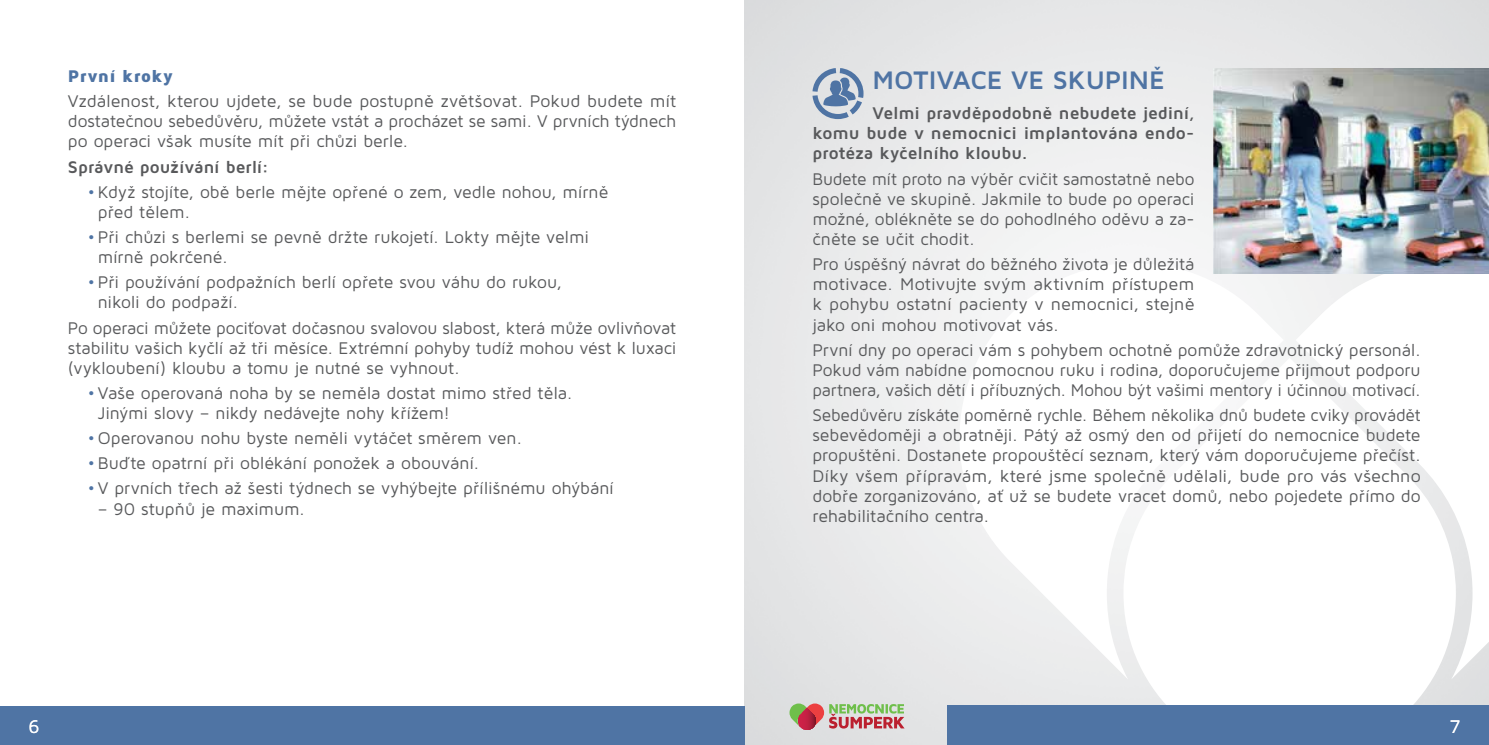
<style>
.page{position:relative;width:1489px;height:745px;background:#fff}
.page>*{position:absolute;margin:0;border:0;box-sizing:border-box;transform-origin:0 0}
.t1{font:700 26.25px "Maven Pro";letter-spacing:-.005em;color:#4f74a4}
.t2{font:18.9px "Maven Pro";color:#fff}
.t3{font:17.5px/20.1px "Maven Pro";letter-spacing:-.005em;color:#58595b;text-align:justify}
.t4{font:700 17.5px/20.1px "Maven Pro";letter-spacing:-.005em;color:#58595b;text-align:justify}
.t5{font:900 17.5px "Maven Pro";letter-spacing:.02em;color:#4f74a4}
.s1{color:#4f74a4}
</style>
<div class="page">
<img style="left:744px;top:0;width:744px;height:744px">
<svg style="left:1123px;top:357px;width:332px;height:348px"></svg>
<svg style="left:959px;top:263px;width:324px;height:416px"></svg>
<svg style="left:1295px;top:273px;width:193px;height:406px"></svg>
<div style="left:947px;top:705px;width:541px;height:39px;background:#4f74a4"></div>
<div style="left:0;top:705px;width:744px;height:39px;background:#4f74a4"></div>
<svg style="left:789px;top:703px;width:115px;height:26px;background:#bf9b8a"></svg>
<img style="left:1213px;top:68px;width:275px;height:205px">
<svg style="left:812px;top:68px;width:51px;height:51px;background:#9eb0c6"></svg>
<p class="t5" style="left:68px;top:65px;width:107px">První kroky</p>
<p class="t3" style="left:68px;top:90px;width:609px">Vzdálenost, kterou ujdete, se bude postupně zvětšovat. Pokud budete mít dostatečnou sebedůvěru, můžete vstát a procházet se sami. V prvních týdnech po operaci však musíte mít při chůzi berle.</p>
<p class="t4" style="left:68px;top:156px;width:202px">Správné používání berlí:</p>
<p class="t3" style="left:98px;top:181px;width:512px;text-indent:-10px"><span class="s1">•</span> Když stojíte, obě berle mějte opřené o zem, vedle nohou, mírně před tělem.</p>
<p class="t3" style="left:98px;top:226px;width:492px;text-indent:-10px"><span class="s1">•</span> Při chůzi s berlemi se pevně držte rukojetí. Lokty mějte velmi mírně pokrčené.</p>
<p class="t3" style="left:98px;top:271px;width:466px;text-indent:-10px"><span class="s1">•</span> Při používání podpažních berlí opřete svou váhu do rukou, nikoli do podpaží.</p>
<p class="t3" style="left:68px;top:316px;width:610px">Po operaci můžete pociťovat dočasnou svalovou slabost, která může ovlivňovat stabilitu vašich kyčlí až tři měsíce. Extrémní pohyby tudíž mohou vést k luxaci (vykloubení) kloubu a tomu je nutné se vyhnout.</p>
<p class="t3" style="left:98px;top:382px;width:476px;text-indent:-10px"><span class="s1">•</span> Vaše operovaná noha by se neměla dostat mimo střed těla.<br>Jinými slovy – nikdy nedávejte nohy křížem!</p>
<p class="t3" style="left:88px;top:427px;width:436px"><span class="s1">•</span> Operovanou nohu byste neměli vytáčet směrem ven.</p>
<p class="t3" style="left:88px;top:452px;width:393px"><span class="s1">•</span> Buďte opatrní při oblékání ponožek a obouvání.</p>
<p class="t3" style="left:88px;top:477px;width:527px"><span class="s1">•</span> V prvních třech až šesti týdnech se vyhýbejte přílišnému ohýbání</p>
<p class="t3" style="left:98px;top:497px;width:209px">– 90 stupňů je maximum.</p>
<h1 class="t1" style="left:872px;top:63px;width:293px">MOTIVACE VE SKUPINĚ</h1>
<p class="t4" style="left:812px;top:102px;width:383px;text-indent:60px">Velmi pravděpodobně nebudete jediní, komu bude v nemocnici implantována endo&shy;protéza kyčelního kloubu.</p>
<p class="t3" style="left:812px;top:168px;width:383px">Budete mít proto na výběr cvičit samostatně nebo společně ve skupině. Jakmile to bude po operaci možné, oblékněte se do pohodlného oděvu a za&shy;čněte se učit chodit.</p>
<p class="t3" style="left:812px;top:253px;width:383px">Pro úspěšný návrat do běžného života je důležitá motivace. Motivujte svým aktivním přístupem k pohybu ostatní pacienty v nemocnici, stejně jako oni mohou motivovat vás.</p>
<p class="t3" style="left:812px;top:339px;width:610px">První dny po operaci vám s pohybem ochotně pomůže zdravotnický personál.<br>Pokud vám nabídne pomocnou ruku i rodina, doporučujeme přijmout podporu partnera, vašich dětí i příbuzných. Mohou být vašimi mentory i účinnou motivací.</p>
<p class="t3" style="left:812px;top:404px;width:609px">Sebedůvěru získáte poměrně rychle. Během několika dnů budete cviky provádět sebevědoměji a obratněji. Pátý až osmý den od přijetí do nemocnice budete propuštěni. Dostanete propouštěcí seznam, který vám doporučujeme přečíst.<br>Díky všem přípravám, které jsme společně udělali, bude pro vás všechno dobře zorganizováno, ať už se budete vracet domů, nebo pojedete přímo do rehabilitačního centra.</p>
<p class="t2" style="left:29px;top:714px;width:13px">6</p>
<p class="t2" style="left:1449px;top:714px;width:12px">7</p>
</div>
